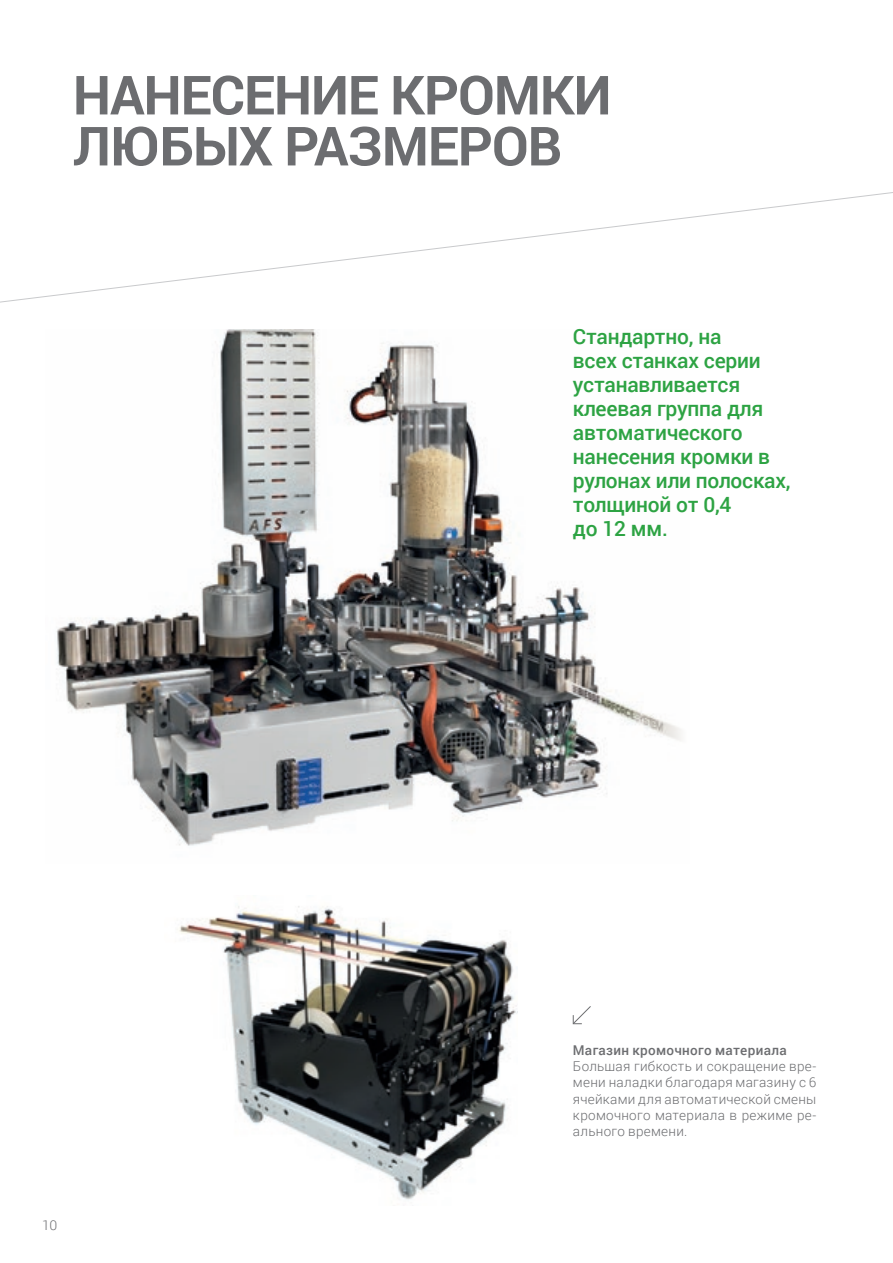
<style>
.page{position:relative;width:893px;height:1263px;background:#fff}
.page>*{position:absolute;margin:0;border:0;box-sizing:border-box;transform-origin:0 0}
.t1{font:700 54px "Roboto";letter-spacing:-.02em;color:#6c6d70}
._2_SOTTOTITOLO_ROSSO{font:500 21px/24px "Roboto";letter-spacing:-.01em;color:#2da343}
.t2{font:300 13.5px/16.2px "Roboto";letter-spacing:.02em;color:#6c6d70;text-align:justify}
.t3{font:500 13.5px "Roboto";letter-spacing:.025em;color:#6c6d70}
</style>
<div class="page">
<svg style="left:0;top:192px;width:893px;height:111px"></svg>
<img style="left:56px;top:329px;width:626px;height:517px">
<img style="left:177px;top:906px;width:340px;height:294px">
<svg style="left:572px;top:1006px;width:19px;height:18px"></svg>
<p class="t1" style="left:73px;top:57px;width:540px">НАНЕСЕНИЕ КРОМКИ</p>
<p class="t1" style="left:73px;top:108px;width:491px">ЛЮБЫХ РАЗМЕРОВ</p>
<p class="_2_SOTTOTITOLO_ROSSO" style="left:573px;top:324px;width:219px">Стандартно, на<br>всех станках серии устанавливается клеевая группа для автоматического нанесения кромки в рулонах или полосках, толщиной от 0,4<br>до 12 мм.</p>
<p class="t2" style="left:42px;top:1216px;width:17px">10</p>
<p class="t3" style="left:573px;top:1040px;width:215px">Магазин кромочного материала</p>
<p class="t2" style="left:573px;top:1058px;width:245px">Большая гибкость и сокращение вре&shy;мени наладки благодаря магазину с 6 ячейками для автоматической смены кромочного материала в режиме ре&shy;ального времени.</p>
</div>
